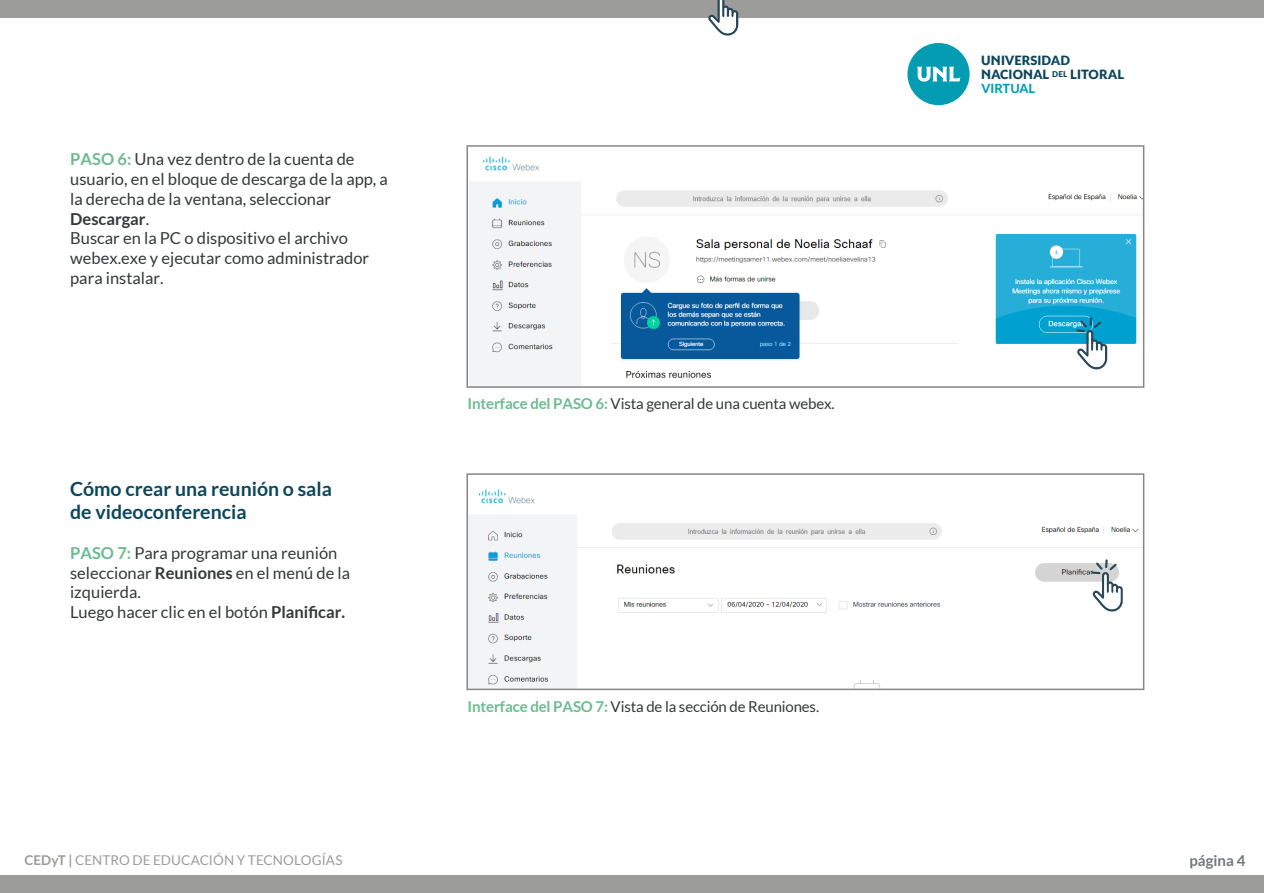
<style>
.page{position:relative;width:1264px;height:893px;background:#fff}
.page>*{position:absolute;margin:0;border:0;box-sizing:border-box;transform-origin:0 0}
.t1{font:700 19.5px/23.4px "Lato";color:#0b465a}
.t2{font:16.5px/19.8px "Lato";color:#343838}
.t3{font:15px "Lato";letter-spacing:-.01em;color:#343838}
.t4{font:700 15px "Lato";color:#717778}
.t5{font:13.5px "Lato";letter-spacing:.005em;color:#9c9c9b}
.t6{font:900 12.75px "Lato UNL190701";letter-spacing:.015em;color:#0b465a}
.t7{font:800 12.75px "Lato UNL190701";color:#089db6}
.s1{font-weight:700;color:#6cbb90}
.s2{font-weight:700}
.s3{font-size:7.95px}
</style>
<div class="page">
<div style="left:907px;top:43px;width:63px;height:62px;background:#039cb3;border-radius:50%"></div>
<svg style="left:917px;top:67px;width:43px;height:15px"></svg>
<div style="left:0;top:0;width:1264px;height:17px;background:#9c9c9b"></div>
<div style="left:0;top:876px;width:1264px;height:17px;background:#9c9c9b"></div>
<img style="left:470px;top:156px;width:671px;height:229px">
<svg style="left:708px;top:0;width:30px;height:36px"></svg>
<svg style="left:1076px;top:317px;width:31px;height:52px"></svg>
<img style="left:469px;top:489px;width:672px;height:198px">
<div style="left:466px;top:473px;width:678px;height:217px;border:2px solid #858688"></div>
<svg style="left:1092px;top:559px;width:31px;height:52px"></svg>
<div style="left:466px;top:145px;width:678px;height:243px;border:2px solid #858688"></div>
<p class="t2" style="left:70px;top:149px;width:319px"><span class="s1">PASO 6:</span> Una vez dentro de la cuenta de usuario, en el bloque de descarga de la app, a la derecha de la ventana, seleccionar<br><span class="s2">Descargar</span>.<br>Buscar en la PC o dispositivo el archivo webex.exe y ejecutar como administrador para instalar.</p>
<p class="t1" style="left:70px;top:477px;width:263px">Cómo crear una reunión o sala de videoconferencia</p>
<p class="t2" style="left:70px;top:543px;width:282px"><span class="s1">PASO 7:</span> Para programar una reunión seleccionar <span class="s2">Reuniones</span> en el menú de la izquierda.<br>Luego hacer clic en el botón <span class="s2">Planificar.</span></p>
<p class="t5" style="left:25px;top:852px;width:320px"><span class="s2">CEDyT |</span> CENTRO DE EDUCACIÓN Y TECNOLOGÍAS</p>
<p class="t3" style="left:468px;top:396px;width:369px"><span class="s1">Interface del PASO 6:</span> Vista general de una cuenta webex.</p>
<p class="t3" style="left:468px;top:698px;width:353px"><span class="s1">Interface del PASO 7:</span> Vista de la sección de Reuniones.</p>
<p class="t6" style="left:981px;top:53px;width:90px">UNIVERSIDAD</p>
<p class="t7" style="left:981px;top:81px;width:55px">VIRTUAL</p>
<p class="t6" style="left:981px;top:67px;width:144px">NACIONAL <span class="s3">DEL</span> LITORAL</p>
<p class="t4" style="left:1189px;top:852px;width:58px">página 4</p>
</div>
